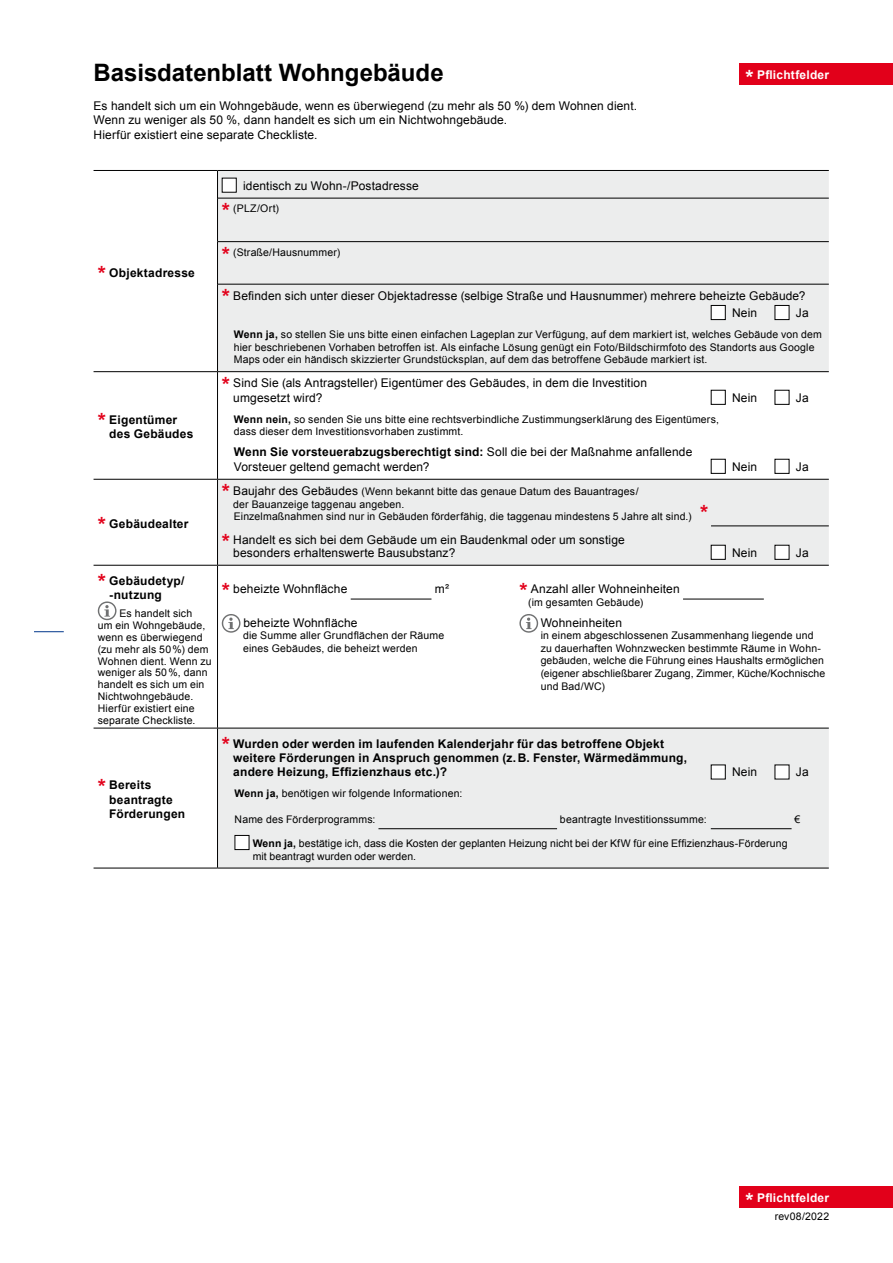
<style>
.page{position:relative;width:893px;height:1263px;background:#fff}
.page>*{position:absolute;margin:0;border:0;box-sizing:border-box;transform-origin:0 0}
.t1{font:700 24px "Arial";color:#000}
.t2{font:12px/14.4px "Arial";letter-spacing:.01em;color:#000}
.t3{font:700 12px/14.4px "Arial";letter-spacing:.02em;color:#000}
.t4{font:700 12px "Arial";letter-spacing:.02em;color:#fff}
.t5{font:10.5px/12.6px "Arial";letter-spacing:.015em;color:#000}
.s1{font-size:21px}
.s2{font-size:21px;color:#e2001a}
.s3{font-weight:700;font-size:21px;color:#e2001a}
.s4{font-weight:700}
.s5{font-size:12px}
</style>
<div class="page">
<hr style="left:34px;top:631px;width:30px;height:1px;background:#00378b">
<div style="left:740px;top:1186px;width:153px;height:22px;background:#e2001a"></div>
<div style="left:740px;top:64px;width:153px;height:21px;background:#e2001a"></div>
<svg style="left:218px;top:171px;width:611px;height:697px;fill:#eceded"></svg>
<svg style="left:217px;top:171px;width:1px;height:27px"></svg>
<hr style="left:217px;top:198px;width:1px;height:44px;background:#000">
<hr style="left:217px;top:242px;width:1px;height:42px;background:#000">
<hr style="left:217px;top:284px;width:1px;height:87px;background:#000">
<hr style="left:217px;top:372px;width:1px;height:107px;background:#000">
<hr style="left:217px;top:480px;width:1px;height:85px;background:#000">
<hr style="left:217px;top:566px;width:1px;height:162px;background:#000">
<hr style="left:94px;top:170px;width:124px;height:1px;background:#000">
<hr style="left:218px;top:170px;width:611px;height:1px;background:#000">
<hr style="left:94px;top:371px;width:124px;height:1px;background:#000">
<hr style="left:218px;top:371px;width:611px;height:1px;background:#000">
<hr style="left:94px;top:479px;width:124px;height:1px;background:#000">
<hr style="left:218px;top:479px;width:611px;height:1px;background:#000">
<hr style="left:94px;top:728px;width:124px;height:1px;background:#000">
<hr style="left:218px;top:728px;width:611px;height:1px;background:#000">
<hr style="left:217px;top:728px;width:1px;height:140px;background:#000">
<hr style="left:94px;top:868px;width:124px;height:1px;background:#000">
<hr style="left:218px;top:868px;width:611px;height:1px;background:#000">
<hr style="left:94px;top:565px;width:124px;height:1px;background:#000">
<hr style="left:218px;top:565px;width:611px;height:1px;background:#000">
<hr style="left:218px;top:198px;width:611px;height:1px;background:#000">
<hr style="left:218px;top:241px;width:611px;height:1px;background:#000">
<hr style="left:218px;top:284px;width:611px;height:1px;background:#000">
<div style="left:222px;top:178px;width:14px;height:14px;background:#fff"></div>
<div style="left:222px;top:178px;width:15px;height:15px;border:1px solid #000"></div>
<div style="left:711px;top:305px;width:14px;height:15px;background:#fff"></div>
<div style="left:711px;top:305px;width:15px;height:15px;border:1px solid #000"></div>
<div style="left:775px;top:305px;width:14px;height:15px;background:#fff"></div>
<div style="left:775px;top:305px;width:14px;height:15px;border:1px solid #000"></div>
<div style="left:711px;top:390px;width:14px;height:14px;background:#fff"></div>
<div style="left:711px;top:390px;width:15px;height:15px;border:1px solid #000"></div>
<div style="left:775px;top:390px;width:14px;height:14px;background:#fff"></div>
<div style="left:775px;top:390px;width:14px;height:15px;border:1px solid #000"></div>
<div style="left:711px;top:459px;width:14px;height:14px;background:#fff"></div>
<div style="left:711px;top:459px;width:15px;height:15px;border:1px solid #000"></div>
<div style="left:775px;top:459px;width:14px;height:14px;background:#fff"></div>
<div style="left:775px;top:459px;width:14px;height:15px;border:1px solid #000"></div>
<hr style="left:711px;top:526px;width:118px;height:1px;background:#000">
<div style="left:711px;top:545px;width:14px;height:14px;background:#fff"></div>
<div style="left:711px;top:545px;width:15px;height:15px;border:1px solid #000"></div>
<div style="left:775px;top:545px;width:14px;height:14px;background:#fff"></div>
<div style="left:775px;top:545px;width:14px;height:15px;border:1px solid #000"></div>
<svg style="left:98px;top:601px;width:19px;height:19px"></svg>
<hr style="left:351px;top:599px;width:80px;height:1px;background:#000">
<hr style="left:683px;top:599px;width:81px;height:1px;background:#000">
<svg style="left:222px;top:614px;width:19px;height:19px"></svg>
<svg style="left:519px;top:614px;width:19px;height:19px"></svg>
<div style="left:711px;top:765px;width:14px;height:14px;background:#fff"></div>
<div style="left:711px;top:764px;width:15px;height:15px;border:1px solid #000"></div>
<div style="left:775px;top:765px;width:14px;height:14px;background:#fff"></div>
<hr style="left:378px;top:828px;width:179px;height:1px;background:#000">
<hr style="left:711px;top:828px;width:81px;height:1px;background:#000">
<div style="left:235px;top:835px;width:14px;height:14px;background:#fff"></div>
<div style="left:235px;top:835px;width:14px;height:15px;border:1px solid #000"></div>
<h1 class="t1" style="left:94px;top:57px;width:352px">Basisdatenblatt Wohngebäude</h1>
<p class="t2" style="left:94px;top:99px;width:545px">Es handelt sich um ein Wohngebäude, wenn es überwiegend (zu mehr als 50 %) dem Wohnen dient.<br>Wenn zu weniger als 50 %, dann handelt es sich um ein Nichtwohngebäude.<br>Hierfür existiert eine separate Checkliste.</p>
<p class="t4" style="left:746px;top:67px;width:85px"><span class="s1">*</span> Pflichtfelder</p>
<p class="t3" style="left:98px;top:266px;width:99px"><span class="s2">*</span> Objektadresse</p>
<p class="t3" style="left:109px;top:413px;width:86px;text-indent:-12px"><span class="s2">*</span> Eigentümer des Gebäudes</p>
<p class="t3" style="left:98px;top:517px;width:92px"><span class="s2">*</span> Gebäudealter</p>
<p class="t3" style="left:109px;top:574px;width:77px;text-indent:-12px"><span class="s2">*</span> Gebäudetyp/ -nutzung</p>
<p class="t5" style="left:98px;top:608px;width:115px;line-height:11.9px;text-indent:22px">Es handelt sich<br>um ein Wohngebäude, wenn es überwiegend (zu mehr als 50%) dem<br>Wohnen dient. Wenn zu weniger als 50%, dann handelt es sich um ein<br>Nichtwohngebäude.<br>Hierfür existiert eine separate Checkliste.</p>
<p class="t3" style="left:109px;top:778px;width:77px;text-indent:-12px"><span class="s2">*</span> Bereits beantragte<br>Förderungen</p>
<p class="t2" style="left:243px;top:178px;width:177px">identisch zu Wohn-/Postadresse</p>
<p class="t5" style="left:222px;top:202px;width:59px"><span class="s3">*</span> (PLZ/Ort)</p>
<p class="t5" style="left:222px;top:246px;width:120px"><span class="s3">*</span> (Straße/Hausnummer)</p>
<p class="t2" style="left:732px;top:287px;width:75px;line-height:17.2px;text-indent:-510px"><span class="s3">*</span> Befinden sich unter dieser Objektadresse (selbige Straße und Hausnummer) mehrere beheizte Gebäude?<br>Nein</p>
<p class="t2" style="left:796px;top:306px;width:14px">Ja</p>
<p class="t5" style="left:234px;top:328px;width:590px"><span class="s4">Wenn ja,</span> so stellen Sie uns bitte einen einfachen Lageplan zur Verfügung, auf dem markiert ist, welches Gebäude von dem hier beschriebenen Vorhaben betroffen ist. Als einfache Lösung genügt ein Foto/Bildschirmfoto des Standorts aus Google<br>Maps oder ein händisch skizzierter Grundstücksplan, auf dem das betroffene Gebäude markiert ist.</p>
<p class="t2" style="left:233px;top:376px;width:415px;text-indent:-12px"><span class="s3">*</span> Sind Sie (als Antragsteller) Eigentümer des Gebäudes, in dem die Investition umgesetzt wird?</p>
<p class="t5" style="left:234px;top:413px;width:487px"><span class="s4">Wenn nein,</span> so senden Sie uns bitte eine rechtsverbindliche Zustimmungserklärung des Eigentümers, dass dieser dem Investitionsvorhaben zustimmt.</p>
<p class="t2" style="left:234px;top:445px;width:460px"><span class="s4">Wenn Sie vorsteuerabzugsberechtigt sind:</span> Soll die bei der Maßnahme anfallende<br>Vorsteuer geltend gemacht werden?</p>
<p class="t5" style="left:233px;top:485px;width:477px;text-indent:-12px"><span class="s3">*</span> <span class="s5">Baujahr des Gebäudes</span> (Wenn bekannt bitte das genaue Datum des Bauantrages/<br>der Bauanzeige taggenau angeben.<br>Einzelmaßnahmen sind nur in Gebäuden förderfähig, die taggenau mindestens 5 Jahre alt sind.) <span class="s3">*</span></p>
<p class="t2" style="left:233px;top:534px;width:393px;line-height:12.6px;text-indent:-12px"><span class="s3">*</span> Handelt es sich bei dem Gebäude um ein Baudenkmal oder um sonstige besonders erhaltenswerte Bausubstanz?</p>
<p class="t2" style="left:732px;top:390px;width:27px">Nein</p>
<p class="t2" style="left:796px;top:390px;width:14px">Ja</p>
<p class="t2" style="left:732px;top:459px;width:27px">Nein</p>
<p class="t2" style="left:796px;top:459px;width:14px">Ja</p>
<p class="t2" style="left:732px;top:545px;width:27px">Nein</p>
<p class="t2" style="left:796px;top:545px;width:14px">Ja</p>
<p class="t2" style="left:222px;top:582px;width:127px"><span class="s3">*</span> beheizte Wohnfläche</p>
<p class="t2" style="left:435px;top:582px;width:16px">m²</p>
<p class="t2" style="left:519px;top:582px;width:162px"><span class="s3">*</span> Anzahl aller Wohneinheiten</p>
<p class="t5" style="left:528px;top:596px;width:117px">(im gesamten Gebäude)</p>
<p class="t2" style="left:243px;top:615px;width:116px">beheizte Wohnfläche</p>
<p class="t2" style="left:541px;top:615px;width:83px">Wohneinheiten</p>
<p class="t5" style="left:243px;top:629px;width:203px">die Summe aller Grundflächen der Räume</p>
<p class="t5" style="left:541px;top:629px;width:274px">in einem abgeschlossenen Zusammenhang liegende und</p>
<p class="t5" style="left:243px;top:642px;width:176px">eines Gebäudes, die beheizt werden</p>
<p class="t5" style="left:541px;top:642px;width:286px">zu dauerhaften Wohnzwecken bestimmte Räume in Wohn&shy;gebäuden, welche die Führung eines Haushalts ermöglichen (eigener abschließbarer Zugang, Zimmer, Küche/Kochnische und Bad/WC)</p>
<p class="t3" style="left:233px;top:736px;width:455px;text-indent:-12px"><span class="s2">*</span> Wurden oder werden im laufenden Kalenderjahr für das betroffene Objekt weitere Förderungen in Anspruch genommen (z.B. Fenster, Wärmedämmung, andere Heizung, Effizienzhaus etc.)?</p>
<p class="t2" style="left:732px;top:765px;width:27px">Nein</p>
<p class="t2" style="left:796px;top:765px;width:14px">Ja</p>
<p class="t5" style="left:235px;top:787px;width:229px"><span class="s4">Wenn ja,</span> benötigen wir folgende Informationen:</p>
<p class="t5" style="left:235px;top:813px;width:143px">Name des Förderprogramms:</p>
<p class="t5" style="left:560px;top:813px;width:148px">beantragte Investitionssumme:</p>
<p class="t5" style="left:794px;top:813px;width:7px">€</p>
<p class="t5" style="left:253px;top:837px;width:536px"><span class="s4">Wenn ja,</span> bestätige ich, dass die Kosten der geplanten Heizung nicht bei der KfW für eine Effizienzhaus-Förderung mit beantragt wurden oder werden.</p>
<p class="t4" style="left:746px;top:1189px;width:85px"><span class="s1">*</span> Pflichtfelder</p>
<p class="t5" style="left:775px;top:1210px;width:56px">rev08/2022</p>
</div>
